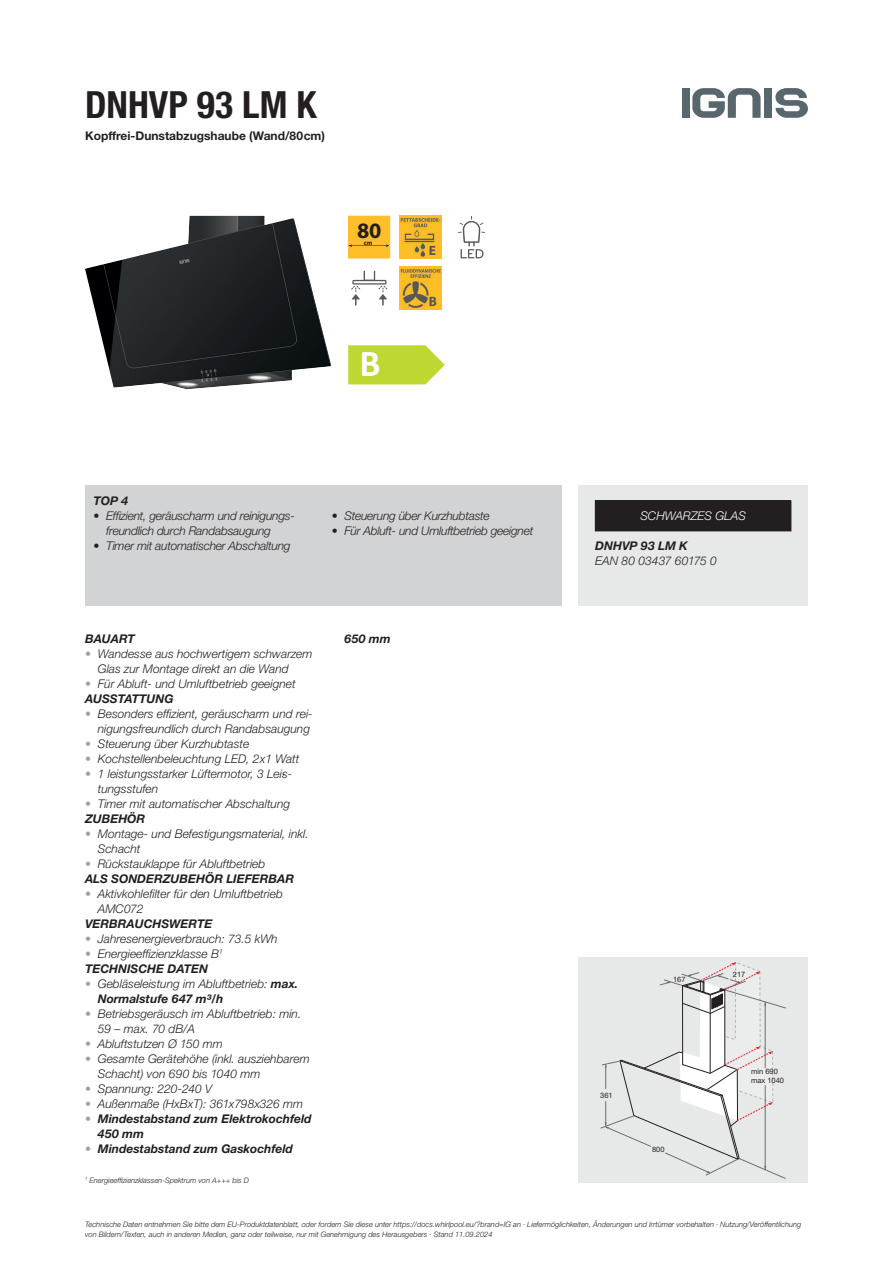
<style>
.page{position:relative;width:893px;height:1263px;background:#fff}
.page>*{position:absolute;margin:0;border:0;box-sizing:border-box;transform-origin:0 0}
.t1{font:700 37.8px "Calibri";color:#fff}
.t2{font:700 condensed 37.5px "Helvetica Neue LT Std";color:#231f20}
.t3{font:700 22.05px "Myriad Pro";color:#231f20}
.t4{font:700 13.5px "Myriad Pro";color:#535658}
.t5{font:italic 300 12px/15px "Helvetica Neue LT Std";color:#231f20}
.t6{font:italic 300 12px/15px "Helvetica Neue LT Std";letter-spacing:-.02em;color:#231f20}
.t7{font:italic 700 12px/15px "Helvetica Neue LT Std";color:#231f20}
.t8{font:700 12px "Helvetica Neue LT Std";color:#231f20}
.t9{font:italic 300 12px "Helvetica Neue LT Std";color:#fff}
.t10{font:italic 300 7.5px/9.8px "Helvetica Neue LT Std";color:#231f20}
.t11{font:7.5px/8.4px "Helvetica Neue";color:#231f20}
.t12{font:700 6.6px "Myriad Pro";color:#231f20}
.s1{color:#9ea0a2}
.s2{font-weight:700}
.s3{font-weight:300;color:#9ea0a2}
</style>
<div class="page">
<div style="left:681px;top:88px;width:8px;height:30px;background:#58666e"></div>
<div style="left:764px;top:88px;width:8px;height:30px;background:#58666e"></div>
<svg style="left:692px;top:88px;width:69px;height:30px"></svg>
<svg style="left:775px;top:88px;width:33px;height:30px"></svg>
<img style="left:85px;top:216px;width:246px;height:173px">
<div style="left:348px;top:216px;width:42px;height:42px;background:#febf28"></div>
<svg style="left:351px;top:271px;width:37px;height:35px"></svg>
<img style="left:399px;top:216px;width:43px;height:42px">
<img style="left:399px;top:267px;width:43px;height:42px">
<svg style="left:458px;top:216px;width:27px;height:42px"></svg>
<svg style="left:348px;top:345px;width:97px;height:39px;background:#c6db46"></svg>
<div style="left:85px;top:486px;width:476px;height:120px;background:#d1d3d4"></div>
<div style="left:578px;top:486px;width:230px;height:120px;background:#e7e8e8"></div>
<div style="left:595px;top:501px;width:196px;height:30px;background:#231f20"></div>
<div style="left:578px;top:958px;width:230px;height:225px;background:#e7e8e8"></div>
<svg style="left:600px;top:962px;width:186px;height:217px"></svg>
<h2 class="t2" style="left:85px;top:82px;width:233px">DNHVP 93 LM K</h2>
<p class="t8" style="left:85px;top:129px;width:241px">Kopffrei-Dunstabzugshaube (Wand/80cm)</p>
<h3 class="t3" style="left:357px;top:216px;width:26px">80</h3>
<p class="t12" style="left:364px;top:238px;width:10px">cm</p>
<h1 class="t1" style="left:360px;top:340px;width:23px">B</h1>
<p class="t4" style="left:429px;top:242px;width:9px">E</p>
<p class="t4" style="left:429px;top:293px;width:10px">B</p>
<p class="t7" style="left:94px;top:493px;width:36px">TOP 4</p>
<p class="t6" style="left:106px;top:508px;width:190px;text-indent:-13px">• Effizient, geräuscharm und reinigungs&shy;freundlich durch Randabsaugung</p>
<p class="t6" style="left:94px;top:538px;width:199px">• Timer mit automatischer Abschaltung</p>
<p class="t6" style="left:332px;top:508px;width:160px">• Steuerung über Kurzhubtaste</p>
<p class="t6" style="left:332px;top:523px;width:203px">• Für Abluft- und Umluftbetrieb geeignet</p>
<p class="t7" style="left:85px;top:631px;width:51px">BAUART</p>
<p class="t5" style="left:98px;top:646px;width:216px;text-indent:-13px"><span class="s1">•</span> Wandesse aus hochwertigem schwarzem<br>Glas zur Montage direkt an die Wand</p>
<p class="t5" style="left:85px;top:676px;width:212px"><span class="s1">•</span> Für Abluft- und Umluftbetrieb geeignet<br><span class="s2">AUSSTATTUNG</span></p>
<p class="t5" style="left:85px;top:706px;width:229px;text-align:right"><span class="s1">•</span> Besonders effizient, geräuscharm und rei&shy;nigungsfreundlich durch Randabsaugung</p>
<p class="t5" style="left:85px;top:736px;width:166px"><span class="s1">•</span> Steuerung über Kurzhubtaste</p>
<p class="t5" style="left:85px;top:751px;width:216px"><span class="s1">•</span> Kochstellenbeleuchtung LED, 2x1 Watt</p>
<p class="t5" style="left:98px;top:766px;width:196px;text-indent:-13px"><span class="s1">•</span> 1 leistungsstarker Lüftermotor, 3 Leis&shy;tungsstufen</p>
<p class="t5" style="left:85px;top:796px;width:207px"><span class="s1">•</span> Timer mit automatischer Abschaltung<br><span class="s2">ZUBEHÖR</span></p>
<p class="t5" style="left:98px;top:826px;width:212px;text-indent:-13px"><span class="s1">•</span> Montage- und Befestigungsmaterial, inkl.<br>Schacht</p>
<p class="t5" style="left:85px;top:856px;width:211px"><span class="s1">•</span> Rückstauklappe für Abluftbetrieb<br><span class="s2">ALS SONDERZUBEHÖR LIEFERBAR</span></p>
<p class="t5" style="left:98px;top:886px;width:187px;text-indent:-13px"><span class="s1">•</span> Aktivkohlefilter für den Umluftbetrieb<br>AMC072</p>
<p class="t7" style="left:85px;top:916px;width:129px">VERBRAUCHSWERTE</p>
<p class="t5" style="left:85px;top:931px;width:194px"><span class="s1">•</span> Jahresenergieverbrauch: 73.5 kWh</p>
<p class="t5" style="left:85px;top:946px;width:140px"><span class="s1">•</span> Energieeffizienzklasse B<sup>1<br></sup><span class="s2">TECHNISCHE DATEN</span></p>
<p class="t5" style="left:98px;top:976px;width:202px;text-indent:-13px"><span class="s1">•</span> Gebläseleistung im Abluftbetrieb: <span class="s2">max.<br>Normalstufe 647 m³/h</span></p>
<p class="t5" style="left:98px;top:1006px;width:205px;text-indent:-13px"><span class="s1">•</span> Betriebsgeräusch im Abluftbetrieb: min.<br>59 – max. 70 dB/A</p>
<p class="t5" style="left:85px;top:1036px;width:139px"><span class="s1">•</span> Abluftstutzen Ø 150 mm</p>
<p class="t5" style="left:98px;top:1051px;width:214px;text-indent:-13px"><span class="s1">•</span> Gesamte Gerätehöhe (inkl. ausziehbarem<br>Schacht) von 690 bis 1040 mm</p>
<p class="t5" style="left:85px;top:1081px;width:129px"><span class="s1">•</span> Spannung: 220-240 V</p>
<p class="t5" style="left:85px;top:1096px;width:220px"><span class="s1">•</span> Außenmaße (HxBxT): 361x798x326 mm</p>
<p class="t7" style="left:98px;top:1111px;width:215px;text-indent:-13px"><span class="s3">•</span> Mindestabstand zum Elektrokochfeld<br>450 mm</p>
<p class="t7" style="left:85px;top:1141px;width:209px"><span class="s3">•</span> Mindestabstand zum Gaskochfeld</p>
<p class="t10" style="left:85px;top:1175px;width:166px"><sup>1</sup> Energieeffizienzklassen-Spektrum von A+++ bis D</p>
<p class="t7" style="left:344px;top:631px;width:48px">650 mm</p>
<p class="t9" style="left:640px;top:509px;width:107px">SCHWARZES GLAS</p>
<p class="t7" style="left:595px;top:538px;width:94px">DNHVP 93 LM K</p>
<p class="t5" style="left:595px;top:553px;width:123px">EAN 80 03437 60175 0</p>
<p class="t11" style="left:673px;top:975px;width:14px">167</p>
<p class="t11" style="left:600px;top:1091px;width:14px">361</p>
<p class="t11" style="left:652px;top:1145px;width:14px">800</p>
<p class="t11" style="left:733px;top:970px;width:14px">217</p>
<p class="t11" style="left:751px;top:1067px;width:34px">min 690 max 1040</p>
<p class="t10" style="left:85px;top:1219px;width:718px">Technische Daten entnehmen Sie bitte dem EU-Produktdatenblatt, oder fordern Sie diese unter https://docs.whirlpool.eu/?brand=IG an · Liefermöglichkeiten, Änderungen und Irrtümer vorbehalten · Nutzung/Veröffentlichung von Bildern/Texten, auch in anderen Medien, ganz oder teilweise, nur mit Genehmigung des Herausgebers · Stand 11.09.2024</p>
</div>
